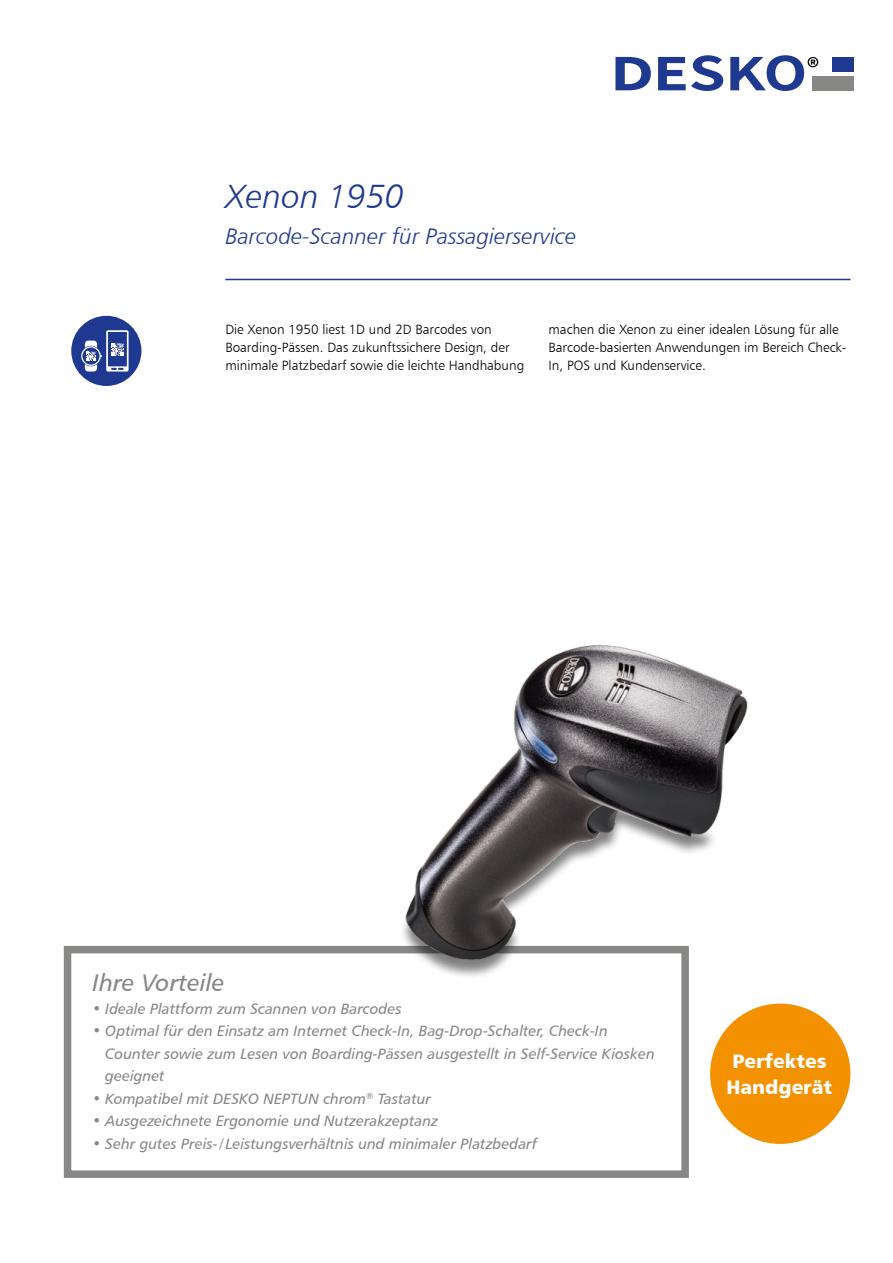
<style>
.page{position:relative;width:893px;height:1263px;background:#fff}
.page>*{position:absolute;margin:0;border:0;box-sizing:border-box;transform-origin:0 0}
.t1{font:33.75px "Humanist 777 BT Light Italic B";color:#1e398f}
.t2{font:24px "Humanist 777 BT Italic B";color:#878786}
.t3{font:22.5px "Humanist 777 BT Light Italic B";color:#1e398f}
.t4{font:19.5px/25.5px "Humanist 777 BT Black B";color:#fff}
.t5{font:15px/22.5px "Humanist 777 BT Italic B";color:#878786}
.t6{font:13.5px/18px "Humanist 777 BT Light B";color:#000}
</style>
<div class="page">
<svg style="left:615px;top:57px;width:36px;height:33px"></svg>
<svg style="left:658px;top:55px;width:65px;height:36px"></svg>
<svg style="left:730px;top:55px;width:88px;height:36px"></svg>
<div style="left:832px;top:57px;width:22px;height:14px;background:#1e398f"></div>
<div style="left:812px;top:76px;width:42px;height:14px;background:#878786"></div>
<div style="left:71px;top:316px;width:70px;height:70px;background:#1e398f;border-radius:50%"></div>
<svg style="left:81px;top:330px;width:48px;height:41px"></svg>
<hr style="left:225px;top:279px;width:625px;height:1px;background:#1e398f">
<div style="left:64px;top:946px;width:625px;height:232px;border:8px solid #878786"></div>
<div style="left:710px;top:1003px;width:140px;height:141px;background:#f39100;border-radius:50%"></div>
<img style="left:356px;top:645px;width:392px;height:349px">
<h1 class="t1" style="left:225px;top:175px;width:180px">Xenon 1950</h1>
<h3 class="t3" style="left:225px;top:222px;width:352px">Barcode-Scanner für Passagierservice</h3>
<p class="t6" style="left:225px;top:320px;width:300px">Die Xenon 1950 liest 1D und 2D Barcodes von<br>Boarding-Pässen. Das zukunftssichere Design, der minimale Platzbedarf sowie die leichte Handhabung</p>
<p class="t6" style="left:549px;top:320px;width:299px">machen die Xenon zu einer idealen Lösung für alle<br>Barcode-basierten Anwendungen im Bereich Check-<br>In, POS und Kundenservice.</p>
<h2 class="t2" style="left:93px;top:968px;width:133px">Ihre Vorteile</h2>
<p class="t5" style="left:93px;top:997px;width:311px">• Ideale Plattform zum Scannen von Barcodes</p>
<p class="t5" style="left:105px;top:1019px;width:551px;text-indent:-13px">• Optimal für den Einsatz am Internet Check-In, Bag-Drop-Schalter, Check-In<br>Counter sowie zum Lesen von Boarding-Pässen ausgestellt in Self-Service Kiosken geeignet</p>
<p class="t5" style="left:93px;top:1087px;width:340px">• Kompatibel mit DESKO NEPTUN chrom<sup>®</sup> Tastatur</p>
<p class="t5" style="left:93px;top:1109px;width:347px">• Ausgezeichnete Ergonomie und Nutzerakzeptanz</p>
<p class="t5" style="left:93px;top:1132px;width:446px">• Sehr gutes Preis-/ Leistungsverhältnis und minimaler Platzbedarf</p>
<h3 class="t4" style="left:726px;top:1048px;width:107px">Perfektes<br>Handgerät</h3>
</div>
